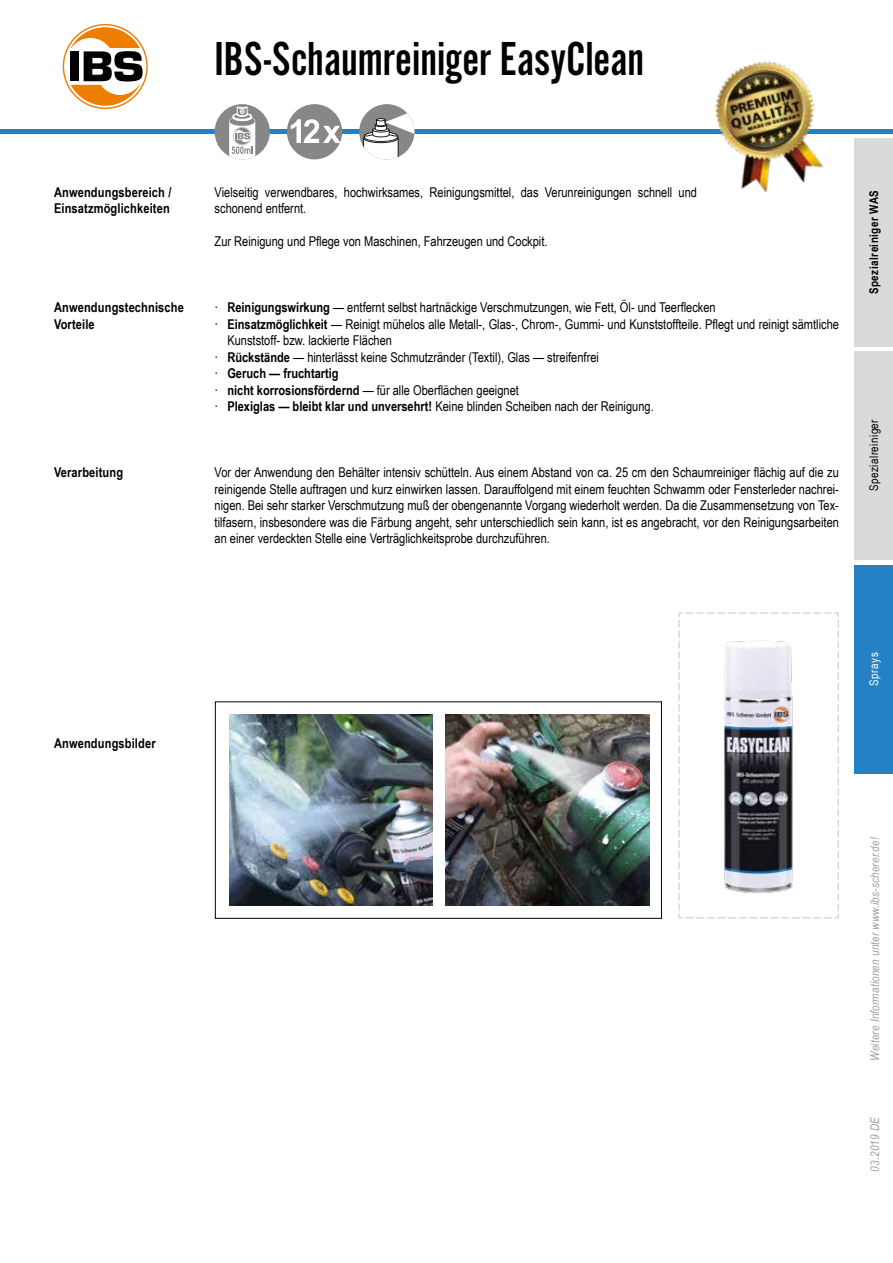
<style>
.page{position:relative;width:893px;height:1263px;background:#fff}
.page>*{position:absolute;margin:0;border:0;box-sizing:border-box;transform-origin:0 0}
.t1{font:49.5px "Alternate Got No 2 D";color:#000}
.t2{font:13.5px/16.5px "Arial Narrow";color:#000}
.t3{font:700 13.5px/16.5px "Arial Narrow";letter-spacing:.01em;color:#000}
.t4{font:italic 12px "Arial Narrow";letter-spacing:.02em;color:#9d9d9c}
.t5{font:700 12px "Arial Narrow";letter-spacing:.04em;color:#000}
.t6{font:12px "Arial Narrow";letter-spacing:.04em;color:#000}
.t7{font:12px "Arial Narrow";letter-spacing:.04em;color:#fff}
.s1{font-family:"Arial"}
.s2{font-weight:700}
.s3{font-family:"Arial";font-weight:400}
</style>
<div class="page">
<div style="left:855px;top:138px;width:38px;height:208px;background:#dadada"></div>
<div style="left:855px;top:351px;width:38px;height:208px;background:#dadada"></div>
<div style="left:855px;top:565px;width:38px;height:208px;background:#2581c4"></div>
<hr style="left:0;top:130px;width:893px;height:4px;background:#2581c4">
<svg style="left:63px;top:24px;width:85px;height:85px"></svg>
<div style="left:64px;top:25px;width:82px;height:83px;background:#fff;border-radius:50%"></div>
<div style="left:70px;top:51px;width:8px;height:30px;background:#000"></div>
<svg style="left:71px;top:27px;width:72px;height:79px"></svg>
<img style="left:705px;top:61px;width:128px;height:132px">
<div style="left:215px;top:104px;width:55px;height:55px;background:#878787;border-radius:50%"></div>
<svg style="left:229px;top:106px;width:26px;height:53px"></svg>
<div style="left:287px;top:104px;width:55px;height:55px;background:#878787;border-radius:50%"></div>
<svg style="left:291px;top:119px;width:50px;height:24px"></svg>
<div style="left:359px;top:104px;width:55px;height:55px;background:#878787;border-radius:50%"></div>
<svg style="left:363px;top:113px;width:51px;height:46px"></svg>
<img style="left:446px;top:714px;width:203px;height:192px">
<img style="left:230px;top:714px;width:203px;height:192px">
<svg style="left:678px;top:612px;width:161px;height:307px"></svg>
<div style="left:215px;top:702px;width:447px;height:216px;border:1px solid #000"></div>
<h1 class="t1" style="left:215px;top:32px;width:431px">IBS-Schaumreiniger EasyClean</h1>
<p class="t3" style="left:54px;top:183px;width:119px">Anwendungsbereich /<br>Einsatzmöglichkeiten</p>
<p class="t2" style="left:215px;top:183px;width:484px">Vielseitig verwendbares, hochwirksames, Reinigungsmittel, das Verunreinigungen schnell und schonend entfernt.</p>
<p class="t2" style="left:215px;top:233px;width:334px">Zur Reinigung und Pflege von Maschinen, Fahrzeugen und Cockpit.</p>
<p class="t5" style="left:865px;top:294px;width:105px;rotate:-90deg">Spezialreiniger WAS</p>
<p class="t3" style="left:54px;top:299px;width:131px">Anwendungstechnische<br>Vorteile</p>
<p class="t2" style="left:215px;top:299px;width:503px"><span class="s1">∙</span> <span class="s2">Reinigungswirkung</span> — entfernt selbst hartnäckige Verschmutzungen, wie Fett, Öl- und Teerflecken</p>
<p class="t2" style="left:215px;top:315px;width:626px"><span class="s1">∙</span> <span class="s2">Einsatzmöglichkeit</span> — Reinigt mühelos alle Metall-, Glas-, Chrom-, Gummi- und Kunststoffteile. Pflegt und reinigt sämtliche</p>
<p class="t2" style="left:227px;top:332px;width:166px">Kunststoff- bzw. lackierte Flächen</p>
<p class="t2" style="left:215px;top:348px;width:386px"><span class="s1">∙</span> <span class="s2">Rückstände</span> — hinterlässt keine Schmutzränder (Textil), Glas — streifenfrei</p>
<p class="t3" style="left:215px;top:365px;width:126px"><span class="s3">∙</span> Geruch — fruchtartig</p>
<p class="t2" style="left:215px;top:381px;width:306px"><span class="s1">∙</span> <span class="s2">nicht korrosionsfördernd</span> — für alle Oberflächen geeignet</p>
<p class="t2" style="left:215px;top:398px;width:441px"><span class="s1">∙</span> <span class="s2">Plexiglas — bleibt klar und unversehrt!</span> Keine blinden Scheiben nach der Reinigung.</p>
<p class="t3" style="left:54px;top:464px;width:71px">Verarbeitung</p>
<p class="t2" style="left:215px;top:464px;width:626px;text-align:justify">Vor der Anwendung den Behälter intensiv schütteln. Aus einem Abstand von ca. 25 cm den Schaumreiniger flächig auf die zu reinigende Stelle auftragen und kurz einwirken lassen. Darauffolgend mit einem feuchten Schwamm oder Fensterleder nachrei&shy;nigen. Bei sehr starker Verschmutzung muß der obengenannte Vorgang wiederholt werden. Da die Zusammensetzung von Tex&shy;tilfasern, insbesondere was die Färbung angeht, sehr unterschiedlich sein kann, ist es angebracht, vor den Reinigungsarbeiten an einer verdeckten Stelle eine Verträglichkeitsprobe durchzuführen.</p>
<p class="t6" style="left:865px;top:491px;width:73px;rotate:-90deg">Spezialreiniger</p>
<p class="t3" style="left:54px;top:734px;width:103px">Anwendungsbilder</p>
<p class="t7" style="left:865px;top:685px;width:35px;rotate:-90deg">Sprays</p>
<p class="t4" style="left:866px;top:1061px;width:225px;rotate:-90deg">Weitere Informationen unter www.ibs-scherer.de!</p>
<p class="t4" style="left:866px;top:1171px;width:56px;rotate:-90deg">03.2019 DE</p>
</div>
